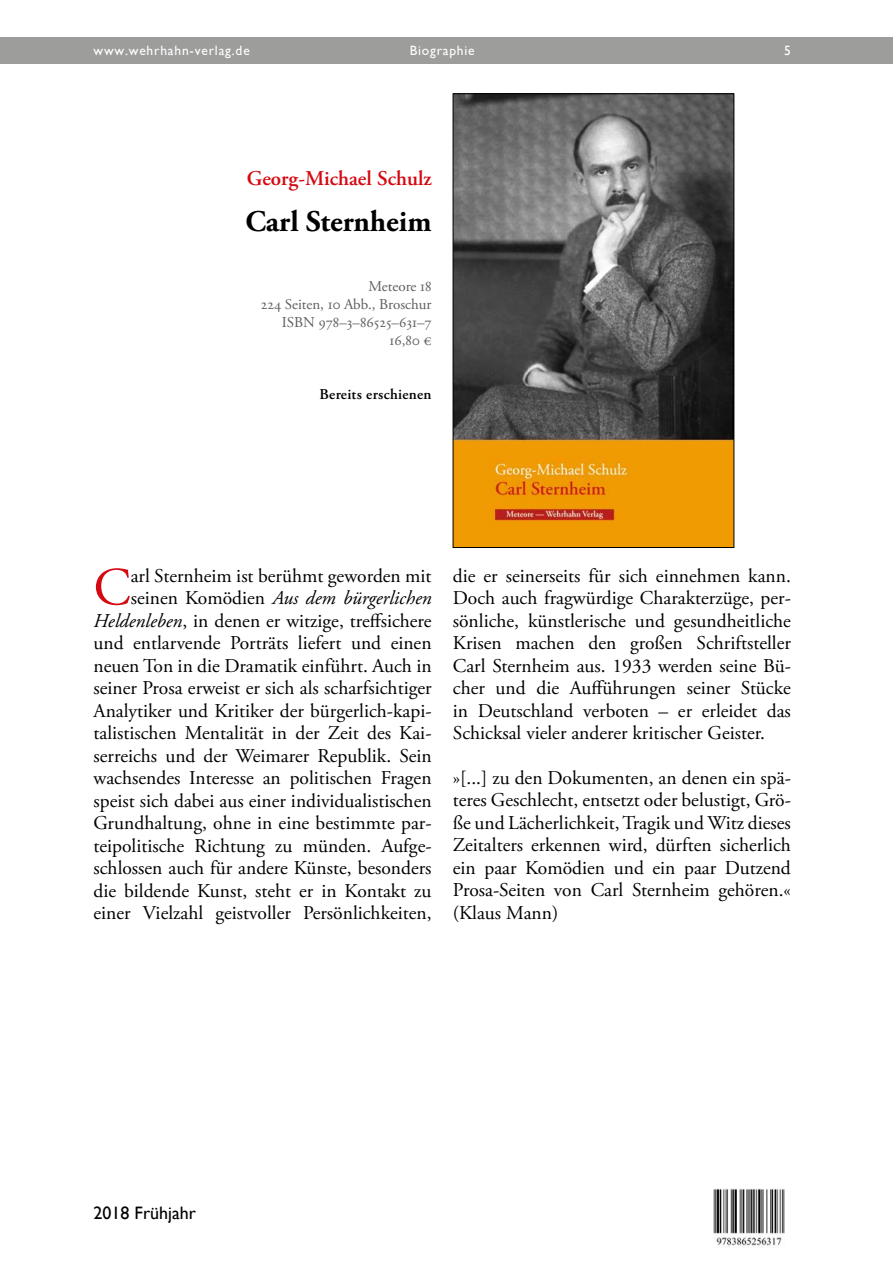
<style>
.page{position:relative;width:893px;height:1263px;background:#fff}
.page>*{position:absolute;margin:0;border:0;box-sizing:border-box;transform-origin:0 0}
.t1{font:53.4px "Adobe Garamond Pro";color:#d50911}
.t2{font:700 30px "Adobe Garamond Pro";color:#000}
.t3{font:600 21px "Adobe Garamond Pro";color:#d50911}
.t4{font:19.5px/22.5px "Adobe Garamond Pro";color:#000;text-align:justify}
.t5{font:18px "Gill Sans";color:#000}
.t6{font:15px/18px "Adobe Garamond Pro";color:#5f5e5e;text-align:right}
.t7{font:600 15px "Adobe Garamond Pro";letter-spacing:.02em;color:#000}
.t8{font:13.5px "Gill Sans";letter-spacing:.06em;color:#fff}
.s1{font-style:italic}
</style>
<div class="page">
<div style="left:0;top:38px;width:893px;height:26px;background:#9d9d9c"></div>
<img style="left:455px;top:96px;width:277px;height:450px">
<div style="left:453px;top:94px;width:281px;height:454px;border:1px solid #000"></div>
<img style="left:713px;top:1188px;width:72px;height:59px">
<p class="t8" style="left:94px;top:43px;width:158px">www.wehrhahn-verlag.de</p>
<p class="t8" style="left:410px;top:43px;width:66px">Biographie</p>
<p class="t8" style="left:784px;top:43px;width:8px">5</p>
<p class="t3" style="left:247px;top:167px;width:186px">Georg-Michael Schulz</p>
<h2 class="t2" style="left:246px;top:204px;width:187px">Carl Sternheim</h2>
<p class="t6" style="left:261px;top:278px;width:172px">Meteore 18<br>224 Seiten, 10 Abb., Broschur<br>ISBN 978–3–86525–631–7<br>16,80 €</p>
<p class="t7" style="left:320px;top:386px;width:113px">Bereits erschienen</p>
<p class="t4" style="left:94px;top:565px;width:340px;text-align:right">arl Sternheim ist berühmt geworden mit seinen Komödien <span class="s1">Aus dem bürgerlichen Heldenleben</span>, in denen er witzige, treffsichere und entlarvende Porträts liefert und einen neuen Ton in die Dramatik einführt. Auch in seiner Prosa erweist er sich als scharfsichtiger Analytiker und Kritiker der bürgerlich-kapi&shy;talistischen Mentalität in der Zeit des Kai&shy;serreichs und der Weimarer Republik. Sein wachsendes Interesse an politischen Fragen speist sich dabei aus einer individualistischen Grundhaltung, ohne in eine bestimmte par&shy;teipolitische Richtung zu münden. Aufge&shy;schlossen auch für andere Künste, besonders die bildende Kunst, steht er in Kontakt zu einer Vielzahl geistvoller Persönlichkeiten,</p>
<p class="t4" style="left:453px;top:565px;width:340px">die er seinerseits für sich einnehmen kann.<br>Doch auch fragwürdige Charakterzüge, per&shy;sönliche, künstlerische und gesundheitliche Krisen machen den großen Schriftsteller Carl Sternheim aus. 1933 werden seine Bü&shy;cher und die Aufführungen seiner Stücke in Deutschland verboten – er erleidet das Schicksal vieler anderer kritischer Geister.</p>
<h1 class="t1" style="left:94px;top:555px;width:39px">C</h1>
<p class="t4" style="left:453px;top:767px;width:340px">»[...] zu den Dokumenten, an denen ein spä&shy;teres Geschlecht, entsetzt oder belustigt, Grö&shy;ße und Lächerlichkeit, Tragik und Witz dieses Zeitalters erkennen wird, dürften sicherlich ein paar Komödien und ein paar Dutzend Prosa-Seiten von Carl Sternheim gehören.« (Klaus Mann)</p>
<p class="t5" style="left:94px;top:1203px;width:104px">2018 Frühjahr</p>
</div>
